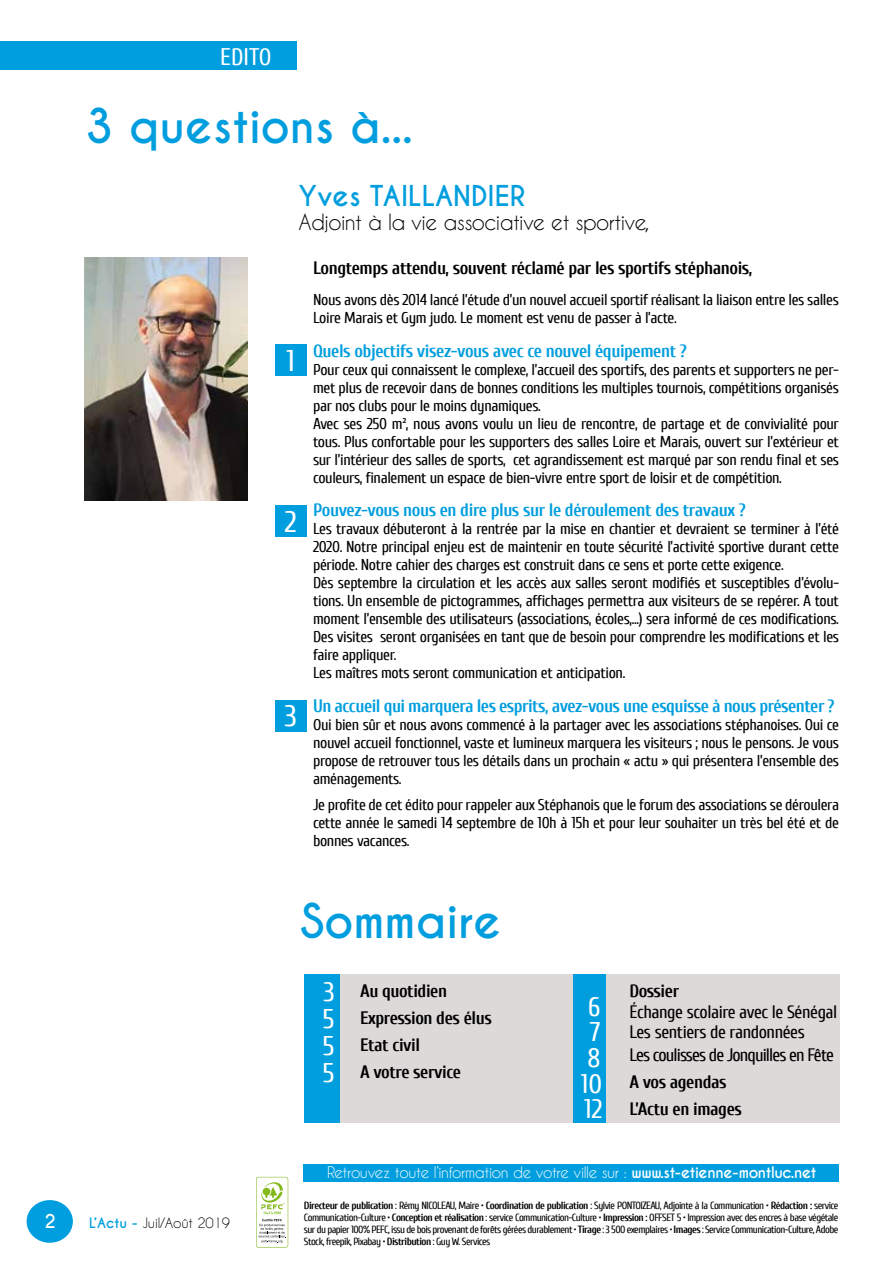
<style>
.page{position:relative;width:893px;height:1263px;background:#fff}
.page>*{position:absolute;margin:0;border:0;box-sizing:border-box;transform-origin:0 0}
.t1{font:700 45px "Caviar Dreams";color:#009ede}
.t2{font:30px "Cuprum";color:#fff}
.t3{font:700 27px "Caviar Dreams";color:#009ede}
.t4{font:27px/27px "Cuprum";color:#fff;text-align:justify}
.t5{font:24px "Cuprum";color:#fff}
.t6{font:21px "Caviar Dreams";letter-spacing:-.03em;color:#000}
.t7{font:700 18px "Cuprum";letter-spacing:-.025em;color:#009ede}
.t8{font:700 18px/27px "Cuprum";letter-spacing:-.025em;color:#000}
.t9{font:18px/21.5px "Cuprum";letter-spacing:-.025em;color:#000}
.t10{font:700 18px "Caviar Dreams";color:#fff}
.t11{font:15.75px/18px "Cuprum";letter-spacing:-.025em;color:#000}
.t12{font:15px "Caviar Dreams";letter-spacing:-.025em;color:#fff}
.t13{font:13.5px "Caviar Dreams";letter-spacing:-.01em;color:#000}
.t14{font:10.5px/12px "Cuprum";letter-spacing:-.05em;color:#000;text-align:justify}
.s1{font-weight:700;color:#009ede}
.s2{font-weight:700}
</style>
<div class="page">
<div style="left:304px;top:1164px;width:535px;height:18px;background:#009ede"></div>
<div style="left:275px;top:700px;width:31px;height:31px;background:#009ede"></div>
<div style="left:0;top:42px;width:297px;height:28px;background:#009ede"></div>
<div style="left:305px;top:974px;width:535px;height:149px;background:#dcd9d8"></div>
<div style="left:573px;top:974px;width:33px;height:149px;background:#009ede"></div>
<div style="left:304px;top:974px;width:35px;height:148px;background:#009ede"></div>
<div style="left:275px;top:344px;width:31px;height:31px;background:#009ede"></div>
<div style="left:275px;top:505px;width:31px;height:31px;background:#009ede"></div>
<img style="left:85px;top:257px;width:163px;height:243px">
<div style="left:27px;top:1200px;width:46px;height:43px;background:#009ede;border-radius:50%"></div>
<div style="left:256px;top:1177px;width:32px;height:70px;background:#bdd986;border-radius:3px"></div>
<div style="left:257px;top:1177px;width:31px;height:70px;background:#fff;border-radius:2px"></div>
<svg style="left:258px;top:1182px;width:28px;height:61px"></svg>
<h3 class="t5" style="left:220px;top:44px;width:53px">EDITO</h3>
<h1 class="t1" style="left:85px;top:99px;width:330px">3 questions à...</h1>
<h3 class="t3" style="left:299px;top:179px;width:228px">Yves TAILLANDIER</h3>
<h3 class="t6" style="left:299px;top:209px;width:352px">Adjoint à la vie associative et sportive,</h3>
<h2 class="t2" style="left:287px;top:344px;width:10px">1</h2>
<h2 class="t2" style="left:285px;top:505px;width:13px">2</h2>
<h2 class="t2" style="left:285px;top:699px;width:14px">3</h2>
<p class="t8" style="left:313px;top:255px;width:441px">Longtemps attendu, souvent réclamé par les sportifs stéphanois,</p>
<p class="t11" style="left:313px;top:291px;width:527px">Nous avons dès 2014 lancé l’étude d’un nouvel accueil sportif réalisant la liaison entre les salles<br>Loire Marais et Gym judo. Le moment est venu de passer à l’acte.</p>
<p class="t7" style="left:313px;top:341px;width:375px">Quels objectifs visez-vous avec ce nouvel équipement ?</p>
<p class="t11" style="left:313px;top:360px;width:527px">Pour ceux qui connaissent le complexe, l’accueil des sportifs, des parents et supporters ne per&shy;met plus de recevoir dans de bonnes conditions les multiples tournois, compétitions organisés par nos clubs pour le moins dynamiques.<br>Avec ses 250 m², nous avons voulu un lieu de rencontre, de partage et de convivialité pour tous. Plus confortable pour les supporters des salles Loire et Marais, ouvert sur l’extérieur et sur l’intérieur des salles de sports, cet agrandissement est marqué par son rendu final et ses couleurs, finalement un espace de bien-vivre entre sport de loisir et de compétition.</p>
<p class="t7" style="left:313px;top:500px;width:434px">Pouvez-vous nous en dire plus sur le déroulement des travaux ?</p>
<p class="t11" style="left:313px;top:520px;width:527px">Les travaux débuteront à la rentrée par la mise en chantier et devraient se terminer à l’été 2020. Notre principal enjeu est de maintenir en toute sécurité l’activité sportive durant cette période. Notre cahier des charges est construit dans ce sens et porte cette exigence.<br>Dès septembre la circulation et les accès aux salles seront modifiés et susceptibles d’évolu&shy;tions. Un ensemble de pictogrammes, affichages permettra aux visiteurs de se repérer. A tout moment l’ensemble des utilisateurs (associations, écoles,...) sera informé de ces modifications.<br>Des visites seront organisées en tant que de besoin pour comprendre les modifications et les faire appliquer.<br>Les maîtres mots seront communication et anticipation.</p>
<p class="t7" style="left:313px;top:696px;width:523px">Un accueil qui marquera les esprits, avez-vous une esquisse à nous présenter ?</p>
<p class="t11" style="left:313px;top:715px;width:527px;text-align:justify">Oui bien sûr et nous avons commencé à la partager avec les associations stéphanoises. Oui ce nouvel accueil fonctionnel, vaste et lumineux marquera les visiteurs ; nous le pensons. Je vous propose de retrouver tous les détails dans un prochain « actu » qui présentera l’ensemble des aménagements.</p>
<p class="t11" style="left:313px;top:796px;width:527px;text-align:justify">Je profite de cet édito pour rappeler aux Stéphanois que le forum des associations se déroulera cette année le samedi 14 septembre de 10h à 15h et pour leur souhaiter un très bel été et de bonnes vacances.</p>
<h1 class="t1" style="left:300px;top:894px;width:202px">Sommaire</h1>
<h3 class="t4" style="left:323px;top:979px;width:14px">3<br>5<br>5<br>5</h3>
<p class="t8" style="left:360px;top:977px;width:133px">Au quotidien<br>Expression des élus<br>Etat civil<br>A votre service</p>
<p class="t8" style="left:629px;top:977px;width:51px">Dossier</p>
<h3 class="t4" style="left:587px;top:994px;width:14px;line-height:25.5px">6<br>7<br>8</h3>
<p class="t9" style="left:629px;top:1001px;width:209px">Échange scolaire avec le Sénégal<br>Les sentiers de randonnées<br>Les coulisses de Jonquilles en Fête</p>
<p class="t8" style="left:629px;top:1068px;width:114px">A vos agendas<br>L’Actu en images</p>
<h3 class="t4" style="left:581px;top:1071px;width:23px;line-height:25.5px">10<br>12</h3>
<p class="t10" style="left:44px;top:1210px;width:13px">2</p>
<p class="t13" style="left:89px;top:1215px;width:142px"><span class="s1">L’Actu -</span> Juil/Août 2019</p>
<p class="t12" style="left:327px;top:1163px;width:491px">Retrouvez toute l’information de votre ville sur : <span class="s2">www.st-etienne-montluc.net</span></p>
<p class="t14" style="left:304px;top:1199px;width:536px"><span class="s2">Directeur de publication</span> : Rémy NICOLEAU, Maire • <span class="s2">Coordination de publication</span> : Sylvie PONTOIZEAU, Adjointe à la Communication • <span class="s2">Rédaction :</span> service Communication-Culture • <span class="s2">Conception et réalisation</span> : service Communication-Culture • <span class="s2">Impression :</span> OFFSET 5 • Impression avec des encres à base végétale sur du papier 100% PEFC, issu de bois provenant de forêts gérées durablement • <span class="s2">Tirage</span> : 3 500 exemplaires • <span class="s2">Images</span> : Service Communication-Culture, Adobe Stock, freepik, Pixabay • <span class="s2">Distribution</span> : Guy W. Services</p>
</div>
